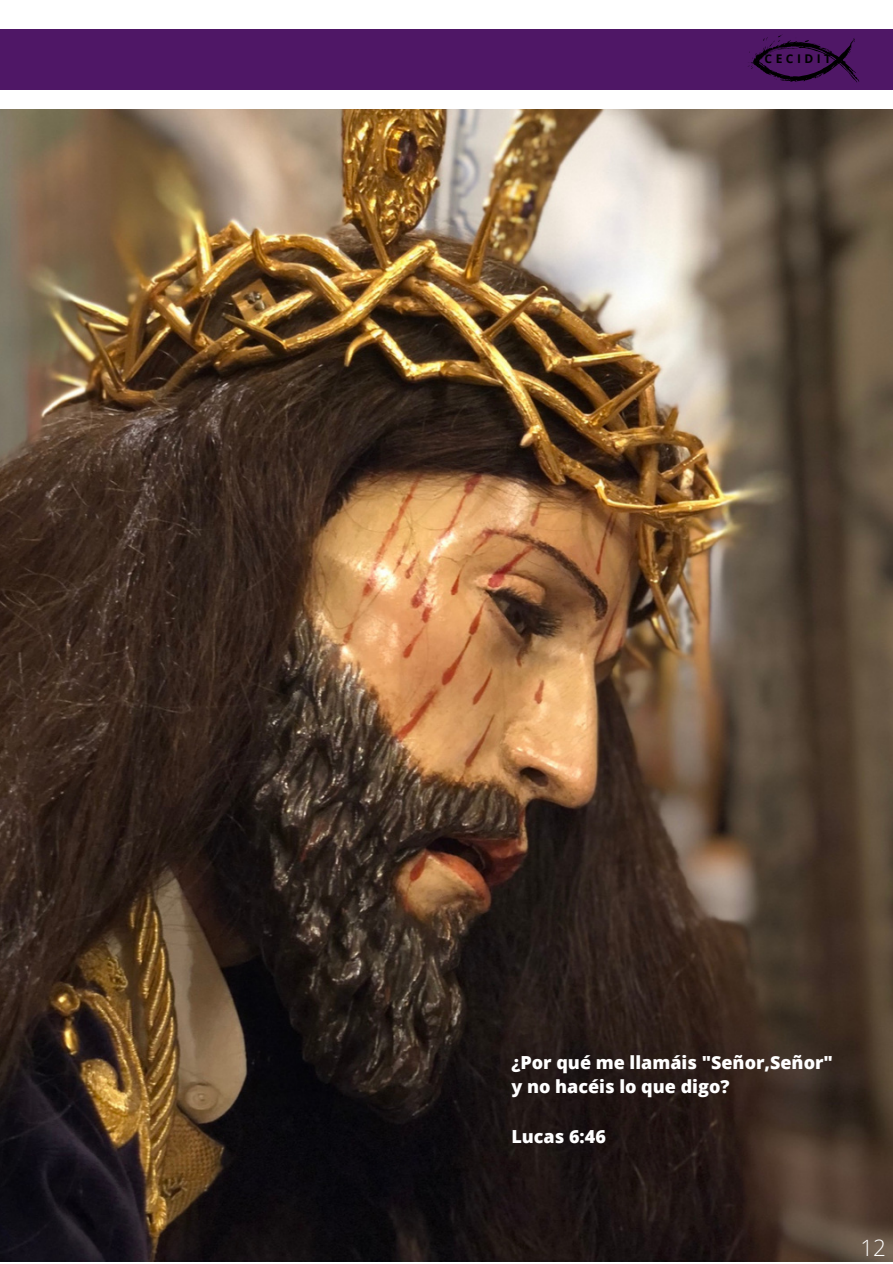
<style>
.page{position:relative;width:893px;height:1264px;background:#fff}
.page>*{position:absolute;margin:0;border:0;box-sizing:border-box;transform-origin:0 0}
.t1{font:300 22.5px "Open Sans";color:#fff}
.t2{font:800 18px/24.8px "Open Sans";color:#fff}
.t3{font:700 12px "Open Sans";letter-spacing:.29em;color:#000}
</style>
<div class="page">
<div style="left:0;top:29px;width:892px;height:60px;background:#4f1766"></div>
<svg style="left:748px;top:35px;width:111px;height:48px"></svg>
<img style="left:0;top:109px;width:892px;height:1152px">
<p class="t3" style="left:764px;top:50px;width:68px">CECIDIT</p>
<p class="t2" style="left:511px;top:1049px;width:323px">¿Por qué me llamáis "Señor,Señor" y no hacéis lo que digo?</p>
<p class="t2" style="left:511px;top:1123px;width:96px">Lucas 6:46</p>
<p class="t1" style="left:860px;top:1231px;width:27px">12</p>
</div>
